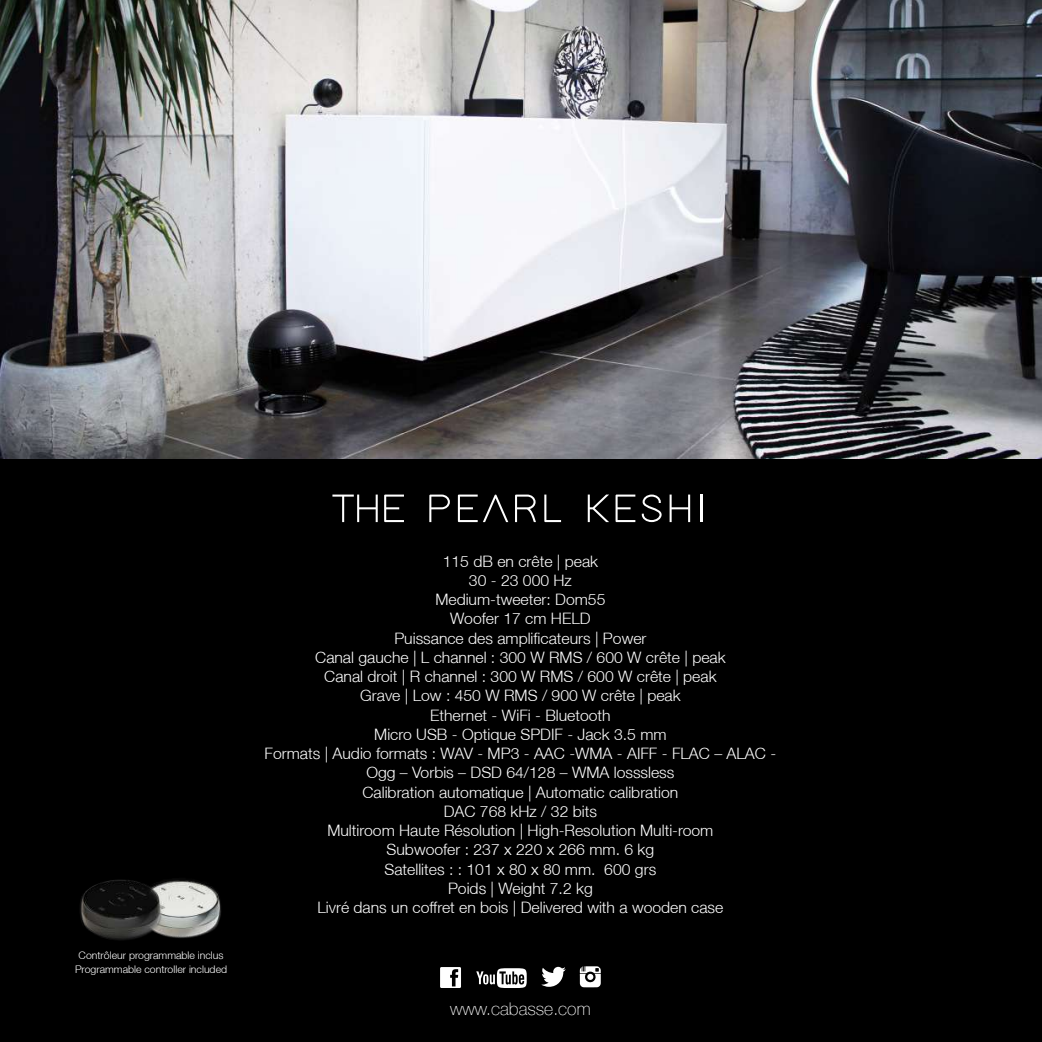
<style>
.page{position:relative;width:1042px;height:1042px;background:#000}
.page>*{position:absolute;margin:0;border:0;box-sizing:border-box;transform-origin:0 0}
.t1{font:100 17.5px "Helvetica Neue";color:#fff}
.t2{font:300 15.75px/19.2px "Helvetica Neue";color:#fff;text-align:center}
.t3{font:300 10.5px/14px "Helvetica Neue";color:#fff;text-align:center}
</style>
<div class="page">
<svg style="left:440px;top:967px;width:21px;height:21px"></svg>
<svg style="left:476px;top:968px;width:51px;height:20px"></svg>
<svg style="left:541px;top:967px;width:25px;height:20px"></svg>
<svg style="left:580px;top:966px;width:21px;height:21px"></svg>
<img style="left:168px;top:880px;width:53px;height:58px">
<img style="left:80px;top:879px;width:88px;height:61px">
<img style="left:0;top:0;width:1042px;height:459px">
<svg style="left:332px;top:494px;width:46px;height:28px"></svg>
<svg style="left:384px;top:494px;width:20px;height:28px"></svg>
<svg style="left:429px;top:494px;width:21px;height:28px"></svg>
<svg style="left:458px;top:494px;width:50px;height:28px"></svg>
<svg style="left:515px;top:494px;width:21px;height:28px"></svg>
<svg style="left:544px;top:494px;width:17px;height:28px"></svg>
<svg style="left:588px;top:494px;width:21px;height:28px"></svg>
<svg style="left:615px;top:494px;width:20px;height:28px"></svg>
<svg style="left:642px;top:494px;width:19px;height:28px"></svg>
<svg style="left:669px;top:494px;width:21px;height:28px"></svg>
<hr style="left:701px;top:494px;width:2px;height:28px;background:#fff">
<p class="t3" style="left:75px;top:948px;width:154px">Contrôleur programmable inclus<br>Programmable controller included</p>
<p class="t2" style="left:265px;top:551px;width:513px">115 dB en crête | peak<br>30 - 23 000 Hz<br>Medium-tweeter: Dom55<br>Woofer 17 cm HELD<br>Puissance des amplificateurs | Power<br>Canal gauche | L channel : 300 W RMS / 600 W crête | peak<br>Canal droit | R channel : 300 W RMS / 600 W crête | peak<br>Grave | Low : 450 W RMS / 900 W crête | peak<br>Ethernet - WiFi - Bluetooth<br>Micro USB - Optique SPDIF - Jack 3.5 mm<br>Formats | Audio formats : WAV - MP3 - AAC -WMA - AIFF - FLAC – ALAC - Ogg – Vorbis – DSD 64/128 – WMA losssless<br>Calibration automatique | Automatic calibration<br>DAC 768 kHz / 32 bits<br>Multiroom Haute Résolution | High-Resolution Multi-room<br>Subwoofer : 237 x 220 x 266 mm. 6 kg<br>Satellites : : 101 x 80 x 80 mm. 600 grs<br>Poids | Weight 7.2 kg<br>Livré dans un coffret en bois | Delivered with a wooden case</p>
<p class="t1" style="left:450px;top:999px;width:142px">www.cabasse.com</p>
</div>
